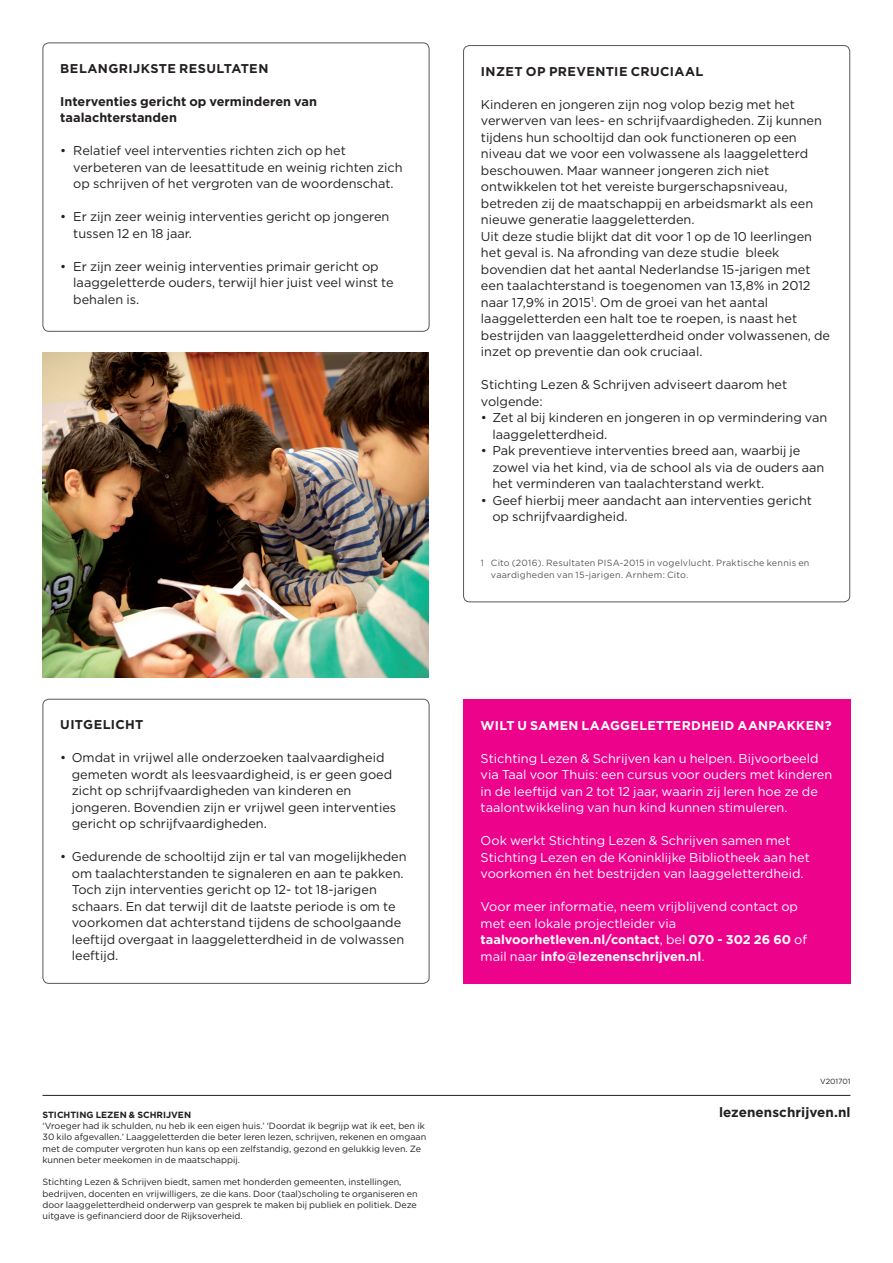
<style>
.page{position:relative;width:893px;height:1263px;background:#fff}
.page>*{position:absolute;margin:0;border:0;box-sizing:border-box;transform-origin:0 0}
.t1{font:700 13.5px "Gotham";letter-spacing:.005em;color:#231f20}
.t2{font:12.75px/16.5px "Gotham";color:#231f20}
.t3{font:12.75px/16.5px "Gotham";color:#fff}
.t4{font:700 12.75px/16.5px "Gotham";color:#231f20}
.t5{font:700 12.75px "Gotham";letter-spacing:.03em;color:#231f20}
.t6{font:700 12.75px "Gotham";letter-spacing:.02em;color:#fff}
.t7{font:700 12.75px "Gotham";letter-spacing:.025em;color:#231f20}
.t8{font:9px/11.2px "Gotham";color:#231f20}
.t9{font:9px/12px "Gotham";letter-spacing:.025em;color:#57585a}
.t10{font:700 9px "Gotham";color:#231f20}
.t11{font:7.5px "Gotham";color:#231f20}
.s1{font-weight:700}
</style>
<div class="page">
<hr style="left:43px;top:1095px;width:807px;height:1px;background:#231f20">
<div style="left:43px;top:699px;width:386px;height:285px;border:1px solid #57585a;border-radius:6px"></div>
<div style="left:464px;top:699px;width:387px;height:285px;background:#ed028c"></div>
<img style="left:43px;top:353px;width:386px;height:324px">
<div style="left:43px;top:43px;width:386px;height:289px;border:1px solid #57585a;border-radius:6px"></div>
<p class="t5" style="left:60px;top:60px;width:210px">BELANGRIJKSTE RESULTATEN</p>
<p class="t4" style="left:60px;top:93px;width:258px">Interventies gericht op verminderen van taalachterstanden</p>
<p class="t2" style="left:73px;top:142px;width:331px;text-indent:-13px">• Relatief veel interventies richten zich op het verbeteren van de leesattitude en weinig richten zich op schrijven of het vergroten van de woordenschat.</p>
<p class="t2" style="left:73px;top:208px;width:318px;text-indent:-13px">• Er zijn zeer weinig interventies gericht op jongeren tussen 12 en 18 jaar.</p>
<p class="t2" style="left:73px;top:258px;width:322px;text-indent:-13px">• Er zijn zeer weinig interventies primair gericht op laaggeletterde ouders, terwijl hier juist veel winst te behalen is.</p>
<p class="t5" style="left:481px;top:63px;width:224px">INZET OP PREVENTIE CRUCIAAL</p>
<p class="t2" style="left:481px;top:96px;width:351px">Kinderen en jongeren zijn nog volop bezig met het verwerven van lees- en schrijfvaardigheden. Zij kunnen tijdens hun schooltijd dan ook functioneren op een niveau dat we voor een volwassene als laaggeletterd beschouwen. Maar wanneer jongeren zich niet ontwikkelen tot het vereiste burgerschapsniveau, betreden zij de maatschappij en arbeidsmarkt als een nieuwe generatie laaggeletterden.<br>Uit deze studie blijkt dat dit voor 1 op de 10 leerlingen het geval is. Na afronding van deze studie bleek bovendien dat het aantal Nederlandse 15-jarigen met een taalachterstand is toegenomen van 13,8% in 2012 naar 17,9% in 2015<sup>1</sup>. Om de groei van het aantal laaggeletterden een halt toe te roepen, is naast het bestrijden van laaggeletterdheid onder volwassenen, de inzet op preventie dan ook cruciaal.</p>
<p class="t2" style="left:481px;top:376px;width:308px">Stichting Lezen &amp; Schrijven adviseert daarom het volgende:</p>
<p class="t2" style="left:492px;top:409px;width:336px;text-indent:-11px">• Zet al bij kinderen en jongeren in op vermindering van laaggeletterdheid.</p>
<p class="t2" style="left:492px;top:442px;width:333px;text-indent:-11px">• Pak preventieve interventies breed aan, waarbij je zowel via het kind, via de school als via de ouders aan het verminderen van taalachterstand werkt.</p>
<p class="t2" style="left:492px;top:492px;width:321px;text-indent:-11px">• Geef hierbij meer aandacht aan interventies gericht op schrijfvaardigheid.</p>
<p class="t9" style="left:491px;top:557px;width:320px;text-indent:-10px">1 Cito (2016). Resultaten PISA-2015 in vogelvlucht. Praktische kennis en vaardigheden van 15-jarigen. Arnhem: Cito.</p>
<p class="t7" style="left:60px;top:716px;width:85px">UITGELICHT</p>
<p class="t2" style="left:72px;top:749px;width:326px;text-indent:-11px">• Omdat in vrijwel alle onderzoeken taalvaardigheid gemeten wordt als leesvaardigheid, is er geen goed zicht op schrijfvaardigheden van kinderen en jongeren. Bovendien zijn er vrijwel geen interventies gericht op schrijfvaardigheden.</p>
<p class="t2" style="left:72px;top:848px;width:336px;text-indent:-11px">• Gedurende de schooltijd zijn er tal van mogelijkheden om taalachterstanden te signaleren en aan te pakken.<br>Toch zijn interventies gericht op 12- tot 18-jarigen schaars. En dat terwijl dit de laatste periode is om te voorkomen dat achterstand tijdens de schoolgaande leeftijd overgaat in laaggeletterdheid in de volwassen leeftijd.</p>
<p class="t10" style="left:43px;top:1108px;width:150px">STICHTING LEZEN &amp; SCHRIJVEN</p>
<p class="t8" style="left:43px;top:1120px;width:385px">‘Vroeger had ik schulden, nu heb ik een eigen huis.’ ‘Doordat ik begrijp wat ik eet, ben ik 30 kilo afgevallen.’ Laaggeletterden die beter leren lezen, schrijven, rekenen en omgaan met de computer vergroten hun kans op een zelfstandig, gezond en gelukkig leven. Ze kunnen beter meekomen in de maatschappij.</p>
<p class="t8" style="left:43px;top:1176px;width:377px">Stichting Lezen &amp; Schrijven biedt, samen met honderden gemeenten, instellingen, bedrijven, docenten en vrijwilligers, ze die kans. Door (taal)scholing te organiseren en door laaggeletterdheid onderwerp van gesprek te maken bij publiek en politiek. Deze uitgave is gefinancierd door de Rijksoverheid.</p>
<p class="t6" style="left:481px;top:717px;width:352px">WILT U SAMEN LAAGGELETTERDHEID AANPAKKEN?</p>
<p class="t3" style="left:481px;top:750px;width:353px">Stichting Lezen &amp; Schrijven kan u helpen. Bijvoorbeeld via Taal voor Thuis: een cursus voor ouders met kinderen in de leeftijd van 2 tot 12 jaar, waarin zij leren hoe ze de taalontwikkeling van hun kind kunnen stimuleren.</p>
<p class="t3" style="left:481px;top:832px;width:331px">Ook werkt Stichting Lezen &amp; Schrijven samen met<br>Stichting Lezen en de Koninklijke Bibliotheek aan het voorkomen én het bestrijden van laaggeletterdheid.</p>
<p class="t3" style="left:481px;top:898px;width:328px">Voor meer informatie, neem vrijblijvend contact op met een lokale projectleider via <span class="s1">taalvoorhetleven.nl/contact</span>, bel <span class="s1">070 - 302 26 60</span> of mail naar <span class="s1">info@lezenenschrijven.nl</span>.</p>
<p class="t11" style="left:820px;top:1076px;width:32px">V201701</p>
<p class="t1" style="left:719px;top:1103px;width:133px">lezenenschrijven.nl</p>
</div>
